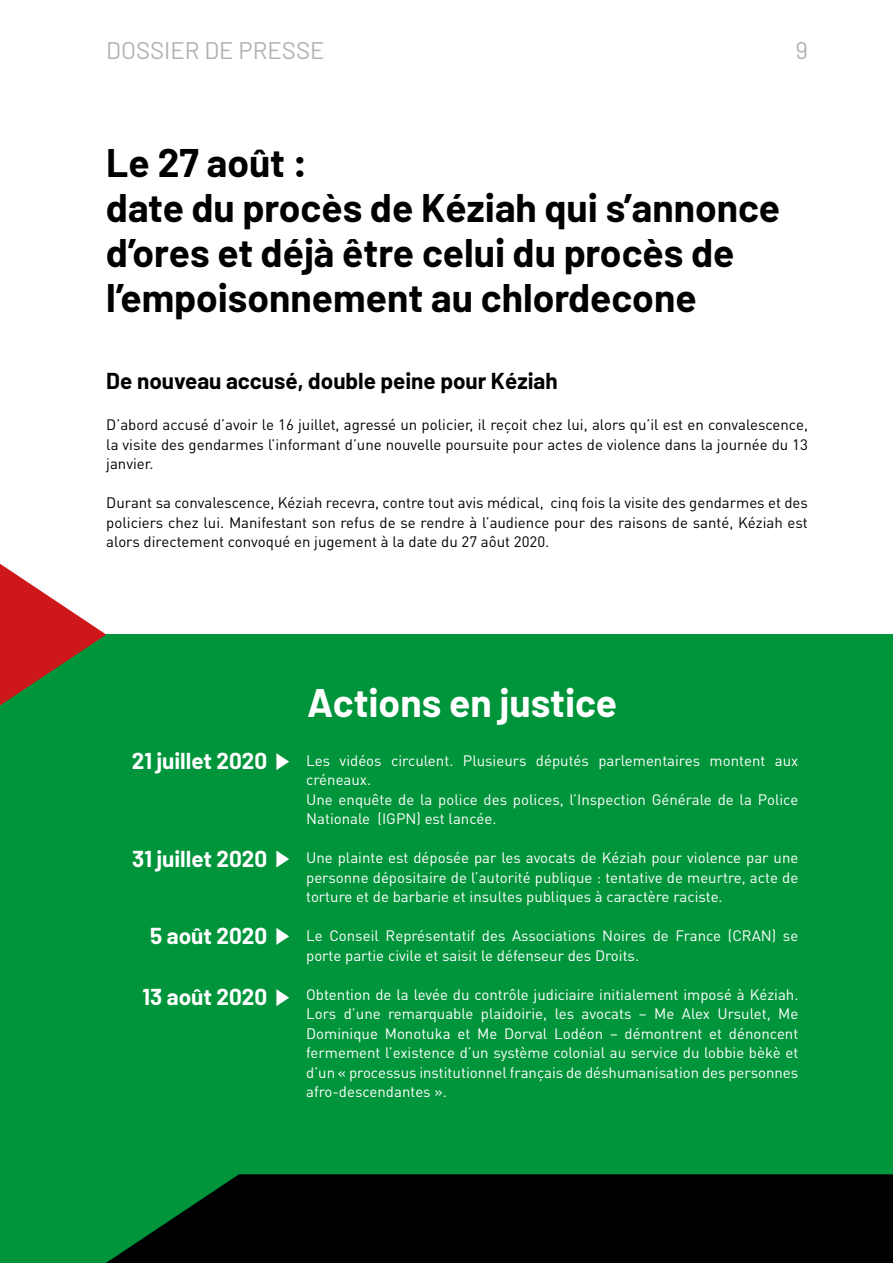
<style>
.page{position:relative;width:893px;height:1263px;background:#fff}
.page>*{position:absolute;margin:0;border:0;box-sizing:border-box;transform-origin:0 0}
.t1{font:700 39px/45px "Barlow";color:#000}
.t2{font:700 39px "Barlow";color:#fff}
.t3{font:24px "Barlow";color:#b3b2b2}
.t4{font:700 22.5px "Barlow";color:#fff}
.t5{font:700 22.5px "Barlow";color:#000}
.t6{font:15px/19.5px "DIN Pro";color:#fff}
.t7{font:15px/19.5px "DIN Pro";color:#000;text-align:justify}
</style>
<div class="page">
<div style="left:0;top:635px;width:893px;height:628px;background:#00953b"></div>
<svg style="left:276px;top:753px;width:13px;height:17px"></svg>
<svg style="left:276px;top:850px;width:13px;height:17px"></svg>
<svg style="left:276px;top:928px;width:13px;height:17px"></svg>
<svg style="left:276px;top:989px;width:13px;height:17px"></svg>
<svg style="left:0;top:564px;width:106px;height:141px"></svg>
<svg style="left:106px;top:1174px;width:787px;height:89px;fill:#000"></svg>
<h2 class="t3" style="left:106px;top:36px;width:220px">DOSSIER DE PRESSE</h2>
<h2 class="t3" style="left:795px;top:36px;width:14px">9</h2>
<h1 class="t1" style="left:106px;top:140px;width:675px">Le 27 août :<br>date du procès de Kéziah qui s’annonce d’ores et déjà être celui du procès de l’empoisonnement au chlordecone</h1>
<h3 class="t5" style="left:106px;top:367px;width:453px">De nouveau accusé, double peine pour Kéziah</h3>
<p class="t7" style="left:106px;top:414px;width:703px">D’abord accusé d’avoir le 16 juillet, agressé un policier, il reçoit chez lui, alors qu’il est en convalescence, la visite des gendarmes l’informant d’une nouvelle poursuite pour actes de violence dans la journée du 13 janvier.</p>
<p class="t7" style="left:106px;top:492px;width:703px">Durant sa convalescence, Kéziah recevra, contre tout avis médical, cinq fois la visite des gendarmes et des policiers chez lui. Manifestant son refus de se rendre à l’audience pour des raisons de santé, Kéziah est alors directement convoqué en jugement à la date du 27 aôut 2020.</p>
<h3 class="t4" style="left:132px;top:747px;width:137px">21 juillet 2020</h3>
<h3 class="t4" style="left:132px;top:845px;width:137px">31 juillet 2020</h3>
<h3 class="t4" style="left:150px;top:922px;width:119px">5 août 2020</h3>
<h3 class="t4" style="left:143px;top:983px;width:126px">13 août 2020</h3>
<h1 class="t2" style="left:307px;top:678px;width:312px">Actions en justice</h1>
<p class="t6" style="left:306px;top:750px;width:494px">Les vidéos circulent. Plusieurs députés parlementaires montent aux créneaux.<br>Une enquête de la police des polices, l’Inspection Générale de la Police Nationale (IGPN) est lancée.</p>
<p class="t6" style="left:306px;top:847px;width:494px;text-align:justify">Une plainte est déposée par les avocats de Kéziah pour violence par une personne dépositaire de l’autorité publique : tentative de meurtre, acte de torture et de barbarie et insultes publiques à caractère raciste.</p>
<p class="t6" style="left:306px;top:925px;width:494px">Le Conseil Représentatif des Associations Noires de France (CRAN) se porte partie civile et saisit le défenseur des Droits.</p>
<p class="t6" style="left:306px;top:984px;width:494px;text-align:justify">Obtention de la levée du contrôle judiciaire initialement imposé à Kéziah.<br>Lors d’une remarquable plaidoirie, les avocats – Me Alex Ursulet, Me Dominique Monotuka et Me Dorval Lodéon – démontrent et dénoncent fermement l’existence d’un système colonial au service du lobbie bèkè et d’un « processus institutionnel français de déshumanisation des personnes afro-descendantes ».</p>
</div>
